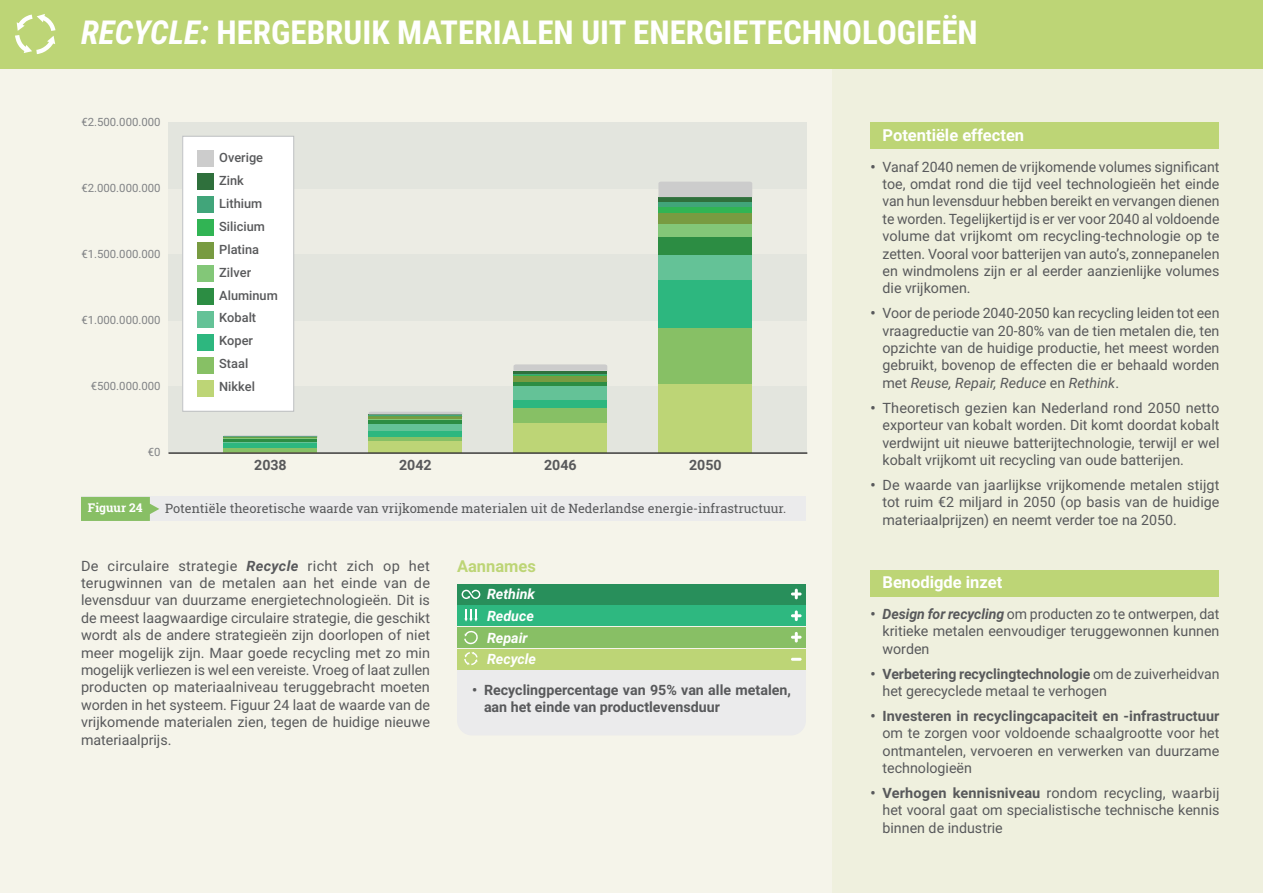
<style>
.page{position:relative;width:1263px;height:893px;background:#f5f4ea}
.page>*{position:absolute;margin:0;border:0;box-sizing:border-box;transform-origin:0 0}
.t1{font:700 33px "Roboto Condensed";color:#fff}
.t2{font:700 16.5px "Roboto";color:#fff}
.t3{font:700 16.5px "Roboto";color:#bdd576}
.t4{font:14.25px/17.4px "Roboto";color:#58595b;text-align:justify}
.t5{font:700 14.25px/17.4px "Roboto";color:#58595b}
.t6{font:italic 700 14.25px/21.8px "Roboto";color:#fff;text-align:justify}
.t7{font:12.75px "Roboto Slab";color:#58595b}
.t8{font:500 12.75px/23px "Roboto";color:#58595b}
.t9{font:700 12px "Roboto Slab";color:#fff}
.t10{font:11.4px "Roboto";color:#808285}
.s1{font-style:italic}
.s2{font-weight:700;font-style:italic}
.s3{font-weight:700}
</style>
<div class="page">
<div style="left:833px;top:0;width:430px;height:893px;background:#eff0de"></div>
<div style="left:0;top:0;width:1263px;height:68px;background:#bdd576"></div>
<div style="left:168px;top:387px;width:639px;height:66px;background:#e3e5de"></div>
<div style="left:168px;top:321px;width:639px;height:66px;background:#ecece4"></div>
<div style="left:168px;top:254px;width:639px;height:67px;background:#e3e5de"></div>
<div style="left:168px;top:122px;width:639px;height:66px;background:#e3e5de"></div>
<div style="left:168px;top:188px;width:639px;height:66px;background:#ecece4"></div>
<div style="left:369px;top:441px;width:93px;height:12px;background:#bdd576"></div>
<div style="left:513px;top:423px;width:94px;height:30px;background:#bdd576"></div>
<div style="left:658px;top:383px;width:94px;height:70px;background:#bdd576"></div>
<hr style="left:224px;top:448px;width:93px;height:4px;background:#87c065">
<hr style="left:369px;top:437px;width:93px;height:4px;background:#87c065">
<div style="left:513px;top:408px;width:94px;height:15px;background:#87c065"></div>
<div style="left:658px;top:328px;width:94px;height:55px;background:#87c065"></div>
<div style="left:224px;top:443px;width:93px;height:5px;background:#2db77f"></div>
<div style="left:369px;top:431px;width:93px;height:6px;background:#2db77f"></div>
<div style="left:513px;top:400px;width:94px;height:8px;background:#2db77f"></div>
<div style="left:658px;top:280px;width:94px;height:48px;background:#2db77f"></div>
<div style="left:369px;top:423px;width:93px;height:8px;background:#64c297"></div>
<div style="left:513px;top:386px;width:94px;height:14px;background:#64c297"></div>
<div style="left:658px;top:254px;width:94px;height:26px;background:#64c297"></div>
<hr style="left:224px;top:439px;width:93px;height:3px;background:#2c8d43">
<hr style="left:369px;top:420px;width:93px;height:3px;background:#2c8d43">
<hr style="left:513px;top:382px;width:94px;height:4px;background:#2c8d43">
<div style="left:658px;top:237px;width:94px;height:17px;background:#2c8d43"></div>
<div style="left:658px;top:224px;width:94px;height:13px;background:#83c778"></div>
<hr style="left:369px;top:416px;width:93px;height:3px;background:#789b41">
<div style="left:513px;top:376px;width:94px;height:6px;background:#789b41"></div>
<div style="left:658px;top:213px;width:94px;height:11px;background:#789b41"></div>
<div style="left:658px;top:207px;width:94px;height:6px;background:#31b454"></div>
<div style="left:658px;top:202px;width:94px;height:5px;background:#41a57a"></div>
<hr style="left:513px;top:371px;width:94px;height:2px;background:#2f703c">
<div style="left:658px;top:197px;width:94px;height:5px;background:#2f703c"></div>
<svg style="left:223px;top:435px;width:95px;height:2px"></svg>
<svg style="left:368px;top:412px;width:94px;height:4px"></svg>
<svg style="left:513px;top:364px;width:94px;height:7px"></svg>
<svg style="left:658px;top:182px;width:95px;height:16px;background:#c3c7c4"></svg>
<div style="left:183px;top:136px;width:111px;height:275px;background:#fff"></div>
<div style="left:182px;top:136px;width:112px;height:276px;border:1px solid #bcbec0"></div>
<div style="left:197px;top:150px;width:17px;height:17px;background:#ccc"></div>
<div style="left:197px;top:173px;width:17px;height:17px;background:#2f703c"></div>
<div style="left:197px;top:196px;width:17px;height:17px;background:#41a57a"></div>
<div style="left:197px;top:219px;width:17px;height:17px;background:#31b454"></div>
<div style="left:197px;top:242px;width:17px;height:17px;background:#789b41"></div>
<div style="left:197px;top:265px;width:17px;height:17px;background:#83c778"></div>
<div style="left:197px;top:288px;width:17px;height:17px;background:#2c8d43"></div>
<div style="left:197px;top:311px;width:17px;height:17px;background:#64c297"></div>
<div style="left:197px;top:334px;width:17px;height:17px;background:#2db77f"></div>
<div style="left:197px;top:357px;width:17px;height:16px;background:#87c065"></div>
<div style="left:197px;top:380px;width:17px;height:16px;background:#bdd576"></div>
<hr style="left:168px;top:452px;width:639px;height:2px;background:#343333">
<div style="left:81px;top:497px;width:725px;height:24px;background:#ebebec"></div>
<svg style="left:81px;top:497px;width:78px;height:24px;background:#91c371"></svg>
<div style="left:457px;top:584px;width:349px;height:20px;background:#288f5b"></div>
<div style="left:457px;top:606px;width:349px;height:20px;background:#2eb880"></div>
<div style="left:457px;top:627px;width:349px;height:21px;background:#88bf65"></div>
<svg style="left:461px;top:590px;width:19px;height:9px"></svg>
<svg style="left:464px;top:609px;width:14px;height:12px"></svg>
<svg style="left:791px;top:589px;width:11px;height:10px"></svg>
<svg style="left:791px;top:610px;width:11px;height:11px"></svg>
<svg style="left:791px;top:632px;width:11px;height:10px"></svg>
<svg style="left:464px;top:630px;width:14px;height:14px"></svg>
<div style="left:457px;top:649px;width:349px;height:20px;background:#bdd576"></div>
<svg style="left:457px;top:652px;width:349px;height:18px"></svg>
<svg style="left:15px;top:14px;width:40px;height:40px"></svg>
<div style="left:870px;top:122px;width:349px;height:27px;background:#bdd576"></div>
<div style="left:870px;top:570px;width:349px;height:27px;background:#bdd576"></div>
<h1 class="t1" style="left:81px;top:9px;width:898px"><span class="s1">RECYCLE:</span> HERGEBRUIK MATERIALEN UIT ENERGIETECHNOLOGIEËN</h1>
<p class="t10" style="left:81px;top:114px;width:81px">€2.500.000.000</p>
<p class="t10" style="left:81px;top:180px;width:81px">€2.000.000.000</p>
<p class="t10" style="left:81px;top:246px;width:81px">€1.500.000.000</p>
<p class="t10" style="left:81px;top:312px;width:81px">€1.000.000.000</p>
<p class="t10" style="left:91px;top:378px;width:71px">€500.000.000</p>
<p class="t10" style="left:148px;top:444px;width:14px">€0</p>
<p class="t8" style="left:219px;top:146px;width:60px">Overige<br>Zink<br>Lithium<br>Silicium<br>Platina<br>Zilver<br>Aluminum<br>Kobalt<br>Koper<br>Staal<br>Nikkel</p>
<p class="t5" style="left:254px;top:456px;width:34px">2038</p>
<p class="t5" style="left:399px;top:456px;width:34px">2042</p>
<p class="t5" style="left:544px;top:456px;width:34px">2046</p>
<p class="t5" style="left:689px;top:456px;width:34px">2050</p>
<p class="t9" style="left:88px;top:500px;width:56px">Figuur 24</p>
<p class="t7" style="left:165px;top:500px;width:623px">Potentiële theoretische waarde van vrijkomende materialen uit de Nederlandse energie-infrastructuur.</p>
<p class="t4" style="left:81px;top:556px;width:351px">De circulaire strategie <span class="s2">Recycle</span> richt zich op het terugwinnen van de metalen aan het einde van de levensduur van duurzame energietechnologieën. Dit is de meest laagwaardige circulaire strategie, die geschikt wordt als de andere strategieën zijn doorlopen of niet meer mogelijk zijn. Maar goede recycling met zo min mogelijk verliezen is wel een vereiste. Vroeg of laat zullen producten op materiaalniveau teruggebracht moeten worden in het systeem. Figuur 24 laat de waarde van de vrijkomende materialen zien, tegen de huidige nieuwe materiaalprijs.</p>
<p class="t3" style="left:457px;top:555px;width:80px">Aannames</p>
<p class="t6" style="left:487px;top:583px;width:49px">Rethink Reduce Repair</p>
<p class="t6" style="left:487px;top:648px;width:51px">Recycle</p>
<p class="t5" style="left:484px;top:681px;width:308px;text-indent:-12px">• Recyclingpercentage van 95% van alle metalen, aan het einde van productlevensduur</p>
<p class="t2" style="left:882px;top:123px;width:143px">Potentiële effecten</p>
<p class="t4" style="left:882px;top:157px;width:339px;text-indent:-12px"><span class="s3">•</span> Vanaf 2040 nemen de vrijkomende volumes significant toe, omdat rond die tijd veel technologieën het einde van hun levensduur hebben bereikt en vervangen dienen te worden. Tegelijkertijd is er ver voor 2040 al voldoende volume dat vrijkomt om recycling-technologie op te zetten. Vooral voor batterijen van auto’s, zonnepanelen en windmolens zijn er al eerder aanzienlijke volumes die vrijkomen.</p>
<p class="t4" style="left:882px;top:304px;width:339px;text-indent:-12px"><span class="s3">•</span> Voor de periode 2040-2050 kan recycling leiden tot een vraagreductie van 20-80% van de tien metalen die, ten opzichte van de huidige productie, het meest worden gebruikt, bovenop de effecten die er behaald worden met <span class="s1">Reuse, Repair, Reduce</span> en <span class="s1">Rethink</span>.</p>
<p class="t4" style="left:882px;top:398px;width:338px;text-indent:-12px"><span class="s3">•</span> Theoretisch gezien kan Nederland rond 2050 netto exporteur van kobalt worden. Dit komt doordat kobalt verdwijnt uit nieuwe batterijtechnologie, terwijl er wel kobalt vrijkomt uit recycling van oude batterijen.</p>
<p class="t4" style="left:882px;top:476px;width:338px;text-indent:-12px"><span class="s3">•</span> De waarde van jaarlijkse vrijkomende metalen stijgt tot ruim €2 miljard in 2050 (op basis van de huidige materiaalprijzen) en neemt verder toe na 2050.</p>
<p class="t2" style="left:882px;top:571px;width:121px">Benodigde inzet</p>
<p class="t4" style="left:882px;top:605px;width:338px;text-indent:-12px"><span class="s3">•</span> <span class="s2">Design for recycling</span> om producten zo te ontwerpen, dat kritieke metalen eenvoudiger teruggewonnen kunnen worden</p>
<p class="t4" style="left:882px;top:664px;width:338px;text-indent:-12px"><span class="s3">• Verbetering recyclingtechnologie</span> om de zuiverheidvan het gerecyclede metaal te verhogen</p>
<p class="t5" style="left:870px;top:707px;width:350px">• Investeren in recyclingcapaciteit en -infrastructuur</p>
<p class="t4" style="left:882px;top:724px;width:338px">om te zorgen voor voldoende schaalgrootte voor het ontmantelen, vervoeren en verwerken van duurzame technologieën</p>
<p class="t4" style="left:882px;top:784px;width:338px;text-indent:-12px"><span class="s3">• Verhogen kennisniveau</span> rondom recycling, waarbij het vooral gaat om specialistische technische kennis binnen de industrie</p>
</div>
